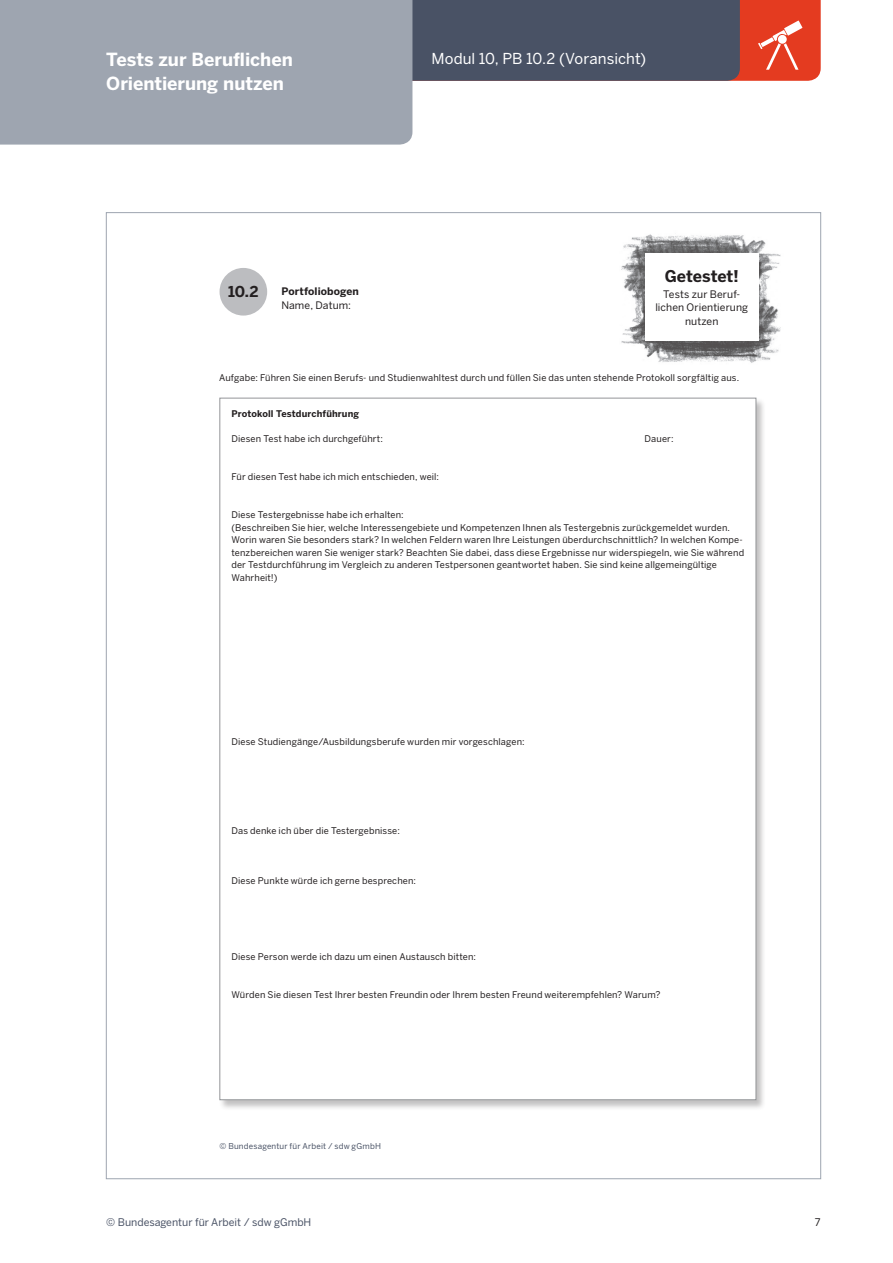
<style>
.page{position:relative;width:893px;height:1263px;background:#fff}
.page>*{position:absolute;margin:0;border:0;box-sizing:border-box;transform-origin:0 0}
.t1{font:700 18px "Benton Sans";letter-spacing:-.005em;color:#fff}
.t2{font:700 16.05px "Benton Sans";letter-spacing:-.005em;color:#231f20}
.t3{font:15px "Benton Sans";color:#fff}
.t4{font:700 14.85px "Benton Sans";color:#231f20}
.t5{font:10.5px "Benton Sans";color:#495265}
.t6{font:10.5px "Benton Sans";color:#231f20}
.t7{font:10.35px/13.8px "Benton Sans";letter-spacing:.01em;color:#231f20;text-align:center}
.t8{font:700 10.35px "Benton Sans";letter-spacing:.01em;color:#231f20}
.t9{font:9.15px/12.6px "Benton Sans";letter-spacing:.01em;color:#231f20}
.t10{font:700 9.15px "Benton Sans";letter-spacing:.01em;color:#231f20}
.t11{font:8.1px "Benton Sans";letter-spacing:.02em;color:#495265}
</style>
<div class="page">
<div style="left:740px;top:0;width:81px;height:81px;background:#e43b20"></div>
<div style="left:412px;top:0;width:328px;height:81px;background:#495265"></div>
<div style="left:0;top:0;width:412px;height:145px;background:#9ea5b0"></div>
<svg style="left:758px;top:21px;width:44px;height:49px"></svg>
<img style="left:621px;top:234px;width:160px;height:129px">
<div style="left:220px;top:268px;width:47px;height:48px;background:#bcbdc0;border-radius:50%"></div>
<div style="left:218px;top:397px;width:548px;height:714px;background:#231f20;opacity:.28"></div>
<div style="left:220px;top:398px;width:536px;height:702px;background:#fff"></div>
<div style="left:645px;top:253px;width:114px;height:88px;background:#fff"></div>
<h1 class="t1" style="left:106px;top:49px;width:188px">Tests zur Beruflichen</h1>
<h3 class="t3" style="left:432px;top:50px;width:216px">Modul 10, PB 10.2 (Voransicht)</h3>
<h1 class="t1" style="left:106px;top:73px;width:179px">Orientierung nutzen</h1>
<h3 class="t4" style="left:228px;top:282px;width:32px">10.2</h3>
<p class="t8" style="left:281px;top:285px;width:79px">Portfoliobogen</p>
<p class="t7" style="left:281px;top:298px;width:71px">Name, Datum:</p>
<h2 class="t2" style="left:665px;top:266px;width:76px">Getestet!</h2>
<p class="t7" style="left:655px;top:287px;width:94px">Tests zur Beruf&shy;lichen Orientierung nutzen</p>
<p class="t9" style="left:219px;top:371px;width:522px">Aufgabe: Führen Sie einen Berufs- und Studienwahltest durch und füllen Sie das unten stehende Protokoll sorgfältig aus.</p>
<p class="t10" style="left:231px;top:408px;width:129px">Protokoll Testdurchführung</p>
<p class="t9" style="left:231px;top:433px;width:153px">Diesen Test habe ich durchgeführt:</p>
<p class="t9" style="left:645px;top:433px;width:30px">Dauer:</p>
<p class="t9" style="left:231px;top:470px;width:209px">Für diesen Test habe ich mich entschieden, weil:</p>
<p class="t9" style="left:231px;top:508px;width:514px">Diese Testergebnisse habe ich erhalten:<br>(Beschreiben Sie hier, welche Interessengebiete und Kompetenzen Ihnen als Testergebnis zurückgemeldet wurden.<br>Worin waren Sie besonders stark? In welchen Feldern waren Ihre Leistungen überdurchschnittlich? In welchen Kompe&shy;tenzbereichen waren Sie weniger stark? Beachten Sie dabei, dass diese Ergebnisse nur widerspiegeln, wie Sie während der Testdurchführung im Vergleich zu anderen Testpersonen geantwortet haben. Sie sind keine allgemeingültige Wahrheit!)</p>
<p class="t9" style="left:231px;top:736px;width:295px">Diese Studiengänge/Ausbildungsberufe wurden mir vorgeschlagen:</p>
<p class="t9" style="left:231px;top:824px;width:170px">Das denke ich über die Testergebnisse:</p>
<p class="t9" style="left:231px;top:874px;width:186px">Diese Punkte würde ich gerne besprechen:</p>
<p class="t9" style="left:231px;top:950px;width:246px">Diese Person werde ich dazu um einen Austausch bitten:</p>
<p class="t9" style="left:231px;top:988px;width:431px">Würden Sie diesen Test Ihrer besten Freundin oder Ihrem besten Freund weiterempfehlen? Warum?</p>
<p class="t11" style="left:220px;top:1141px;width:163px">© Bundesagentur für Arbeit / sdw gGmbH</p>
<p class="t5" style="left:106px;top:1216px;width:207px">© Bundesagentur für Arbeit / sdw gGmbH</p>
<p class="t6" style="left:815px;top:1216px;width:7px">7</p>
</div>
